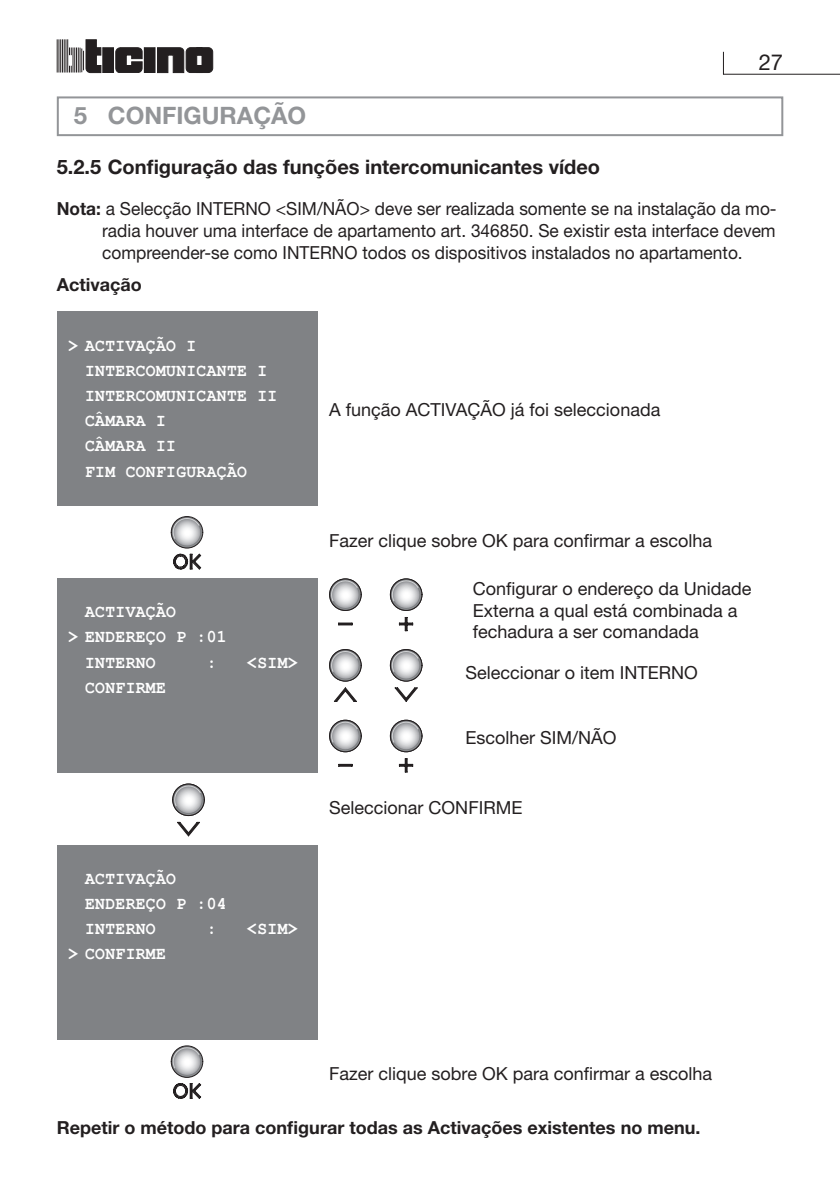
<style>
.page{position:relative;width:840px;height:1191px;background:#fff}
.page>*{position:absolute;margin:0;border:0;box-sizing:border-box;transform-origin:0 0}
.t1{font:700 24px "Helvetica Neue";color:#939598}
.t2{font:22px "Helvetica Neue";color:#231f20}
.t3{font:700 20px "Helvetica Neue";color:#231f20}
.t4{font:18px/21.6px "Helvetica Neue";color:#231f20}
.t5{font:18px/21.6px "Helvetica Neue";color:#231f20;text-align:justify;scale:.96 1}
.t6{font:700 18px/25.2px "Courier New";letter-spacing:.025em;color:#fff;scale:.9 1}
.t7{font:700 18px "Helvetica Neue";color:#231f20}
.s1{font-weight:700}
</style>
<div class="page">
<hr style="left:723px;top:74px;width:116px;height:1px;background:#231f20">
<svg style="left:722px;top:52px;width:1px;height:22px"></svg>
<div style="left:103px;top:48px;width:10px;height:25px;background:#231f20"></div>
<div style="left:144px;top:48px;width:11px;height:25px;background:#231f20"></div>
<svg style="left:116px;top:47px;width:26px;height:26px"></svg>
<svg style="left:157px;top:48px;width:56px;height:25px"></svg>
<hr style="left:57px;top:39px;width:1px;height:34px;background:#231f20">
<hr style="left:58px;top:39px;width:1px;height:34px;background:#231f20">
<hr style="left:60px;top:39px;width:1px;height:34px;background:#231f20">
<hr style="left:62px;top:39px;width:1px;height:34px;background:#231f20">
<hr style="left:64px;top:39px;width:1px;height:34px;background:#231f20">
<hr style="left:66px;top:39px;width:1px;height:34px;background:#231f20">
<hr style="left:67px;top:39px;width:1px;height:34px;background:#231f20">
<svg style="left:69px;top:40px;width:32px;height:33px"></svg>
<div style="left:57px;top:312px;width:260px;height:194px;background:#808285"></div>
<div style="left:57px;top:578px;width:260px;height:194px;background:#808285"></div>
<div style="left:57px;top:845px;width:260px;height:194px;background:#808285"></div>
<svg style="left:329px;top:578px;width:93px;height:53px"></svg>
<svg style="left:170px;top:1045px;width:33px;height:53px"></svg>
<svg style="left:172px;top:783px;width:32px;height:53px"></svg>
<svg style="left:170px;top:516px;width:33px;height:54px"></svg>
<svg style="left:329px;top:649px;width:93px;height:53px"></svg>
<svg style="left:329px;top:720px;width:93px;height:52px"></svg>
<div style="left:57px;top:96px;width:725px;height:40px;border:2px solid #939598"></div>
<h1 class="t1" style="left:74px;top:107px;width:234px">5 CONFIGURAÇÃO</h1>
<p class="t3" style="left:57px;top:160px;width:544px">5.2.5 Configuração das funções intercomunicantes vídeo</p>
<p class="t2" style="left:758px;top:54px;width:26px">27</p>
<p class="t5" style="left:102px;top:200px;width:703px;text-indent:-45px"><span class="s1">Nota:</span> a Selecção INTERNO &lt;SIM/NÃO&gt; deve ser realizada somente se na instalação da mo&shy;radia houver uma interface de apartamento art. 346850. Se existir esta interface devem compreender-se como INTERNO todos os dispositivos instalados no apartamento.</p>
<p class="t7" style="left:57px;top:278px;width:86px">Activação</p>
<p class="t6" style="left:85px;top:333px;width:215px;text-indent:-17px">&gt; ACTIVAÇÃO I<br>INTERCOMUNICANTE I<br>INTERCOMUNICANTE II<br>CÂMARA I<br>CÂMARA II<br>FIM CONFIGURAÇÃO</p>
<p class="t6" style="left:85px;top:600px;width:102px">ACTIVAÇÃO</p>
<p class="t6" style="left:68px;top:625px;width:177px">&gt; ENDEREÇO P :01</p>
<p class="t6" style="left:85px;top:650px;width:80px">INTERNO</p>
<p class="t6" style="left:207px;top:650px;width:12px">:</p>
<p class="t6" style="left:247px;top:650px;width:57px">&lt;SIM&gt;</p>
<p class="t6" style="left:85px;top:675px;width:91px">CONFIRME</p>
<p class="t6" style="left:85px;top:866px;width:159px">ACTIVAÇÃO<br>ENDEREÇO P :04<br>INTERNO</p>
<p class="t6" style="left:207px;top:916px;width:12px">:</p>
<p class="t6" style="left:247px;top:916px;width:57px">&lt;SIM&gt;</p>
<p class="t6" style="left:68px;top:942px;width:110px">&gt; CONFIRME</p>
<p class="t4" style="left:329px;top:400px;width:332px">A função ACTIVAÇÃO já foi seleccionada</p>
<p class="t4" style="left:329px;top:532px;width:384px">Fazer clique sobre OK para confirmar a escolha</p>
<p class="t4" style="left:472px;top:579px;width:280px">Configurar o endereço da Unidade<br>Externa a qual está combinada a fechadura a ser comandada</p>
<p class="t4" style="left:465px;top:663px;width:234px">Seleccionar o item INTERNO</p>
<p class="t4" style="left:465px;top:728px;width:153px">Escolher SIM/NÃO</p>
<p class="t4" style="left:329px;top:798px;width:194px">Seleccionar CONFIRME</p>
<p class="t4" style="left:329px;top:1065px;width:384px">Fazer clique sobre OK para confirmar a escolha</p>
<p class="t7" style="left:57px;top:1121px;width:644px">Repetir o método para configurar todas as Activações existentes no menu.</p>
</div>
